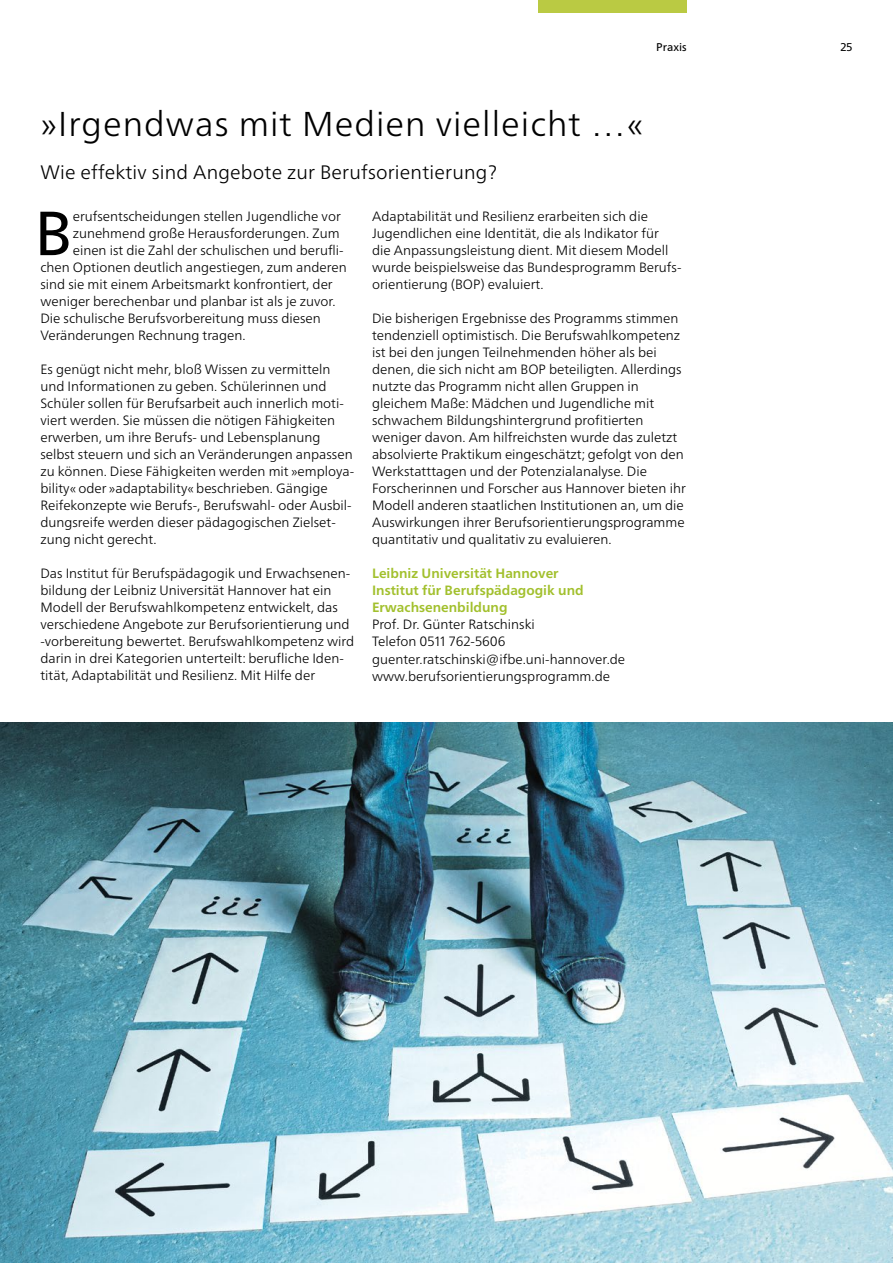
<style>
.page{position:relative;width:893px;height:1263px;background:#fff}
.page>*{position:absolute;margin:0;border:0;box-sizing:border-box;transform-origin:0 0}
.t1{font:62.25px "Frutiger Neue LT Pro";color:#000}
.t2{font:300 34.5px "Frutiger Neue LT Pro";letter-spacing:.03em;color:#000}
.t3{font:300 19.5px "Frutiger Neue LT Pro";letter-spacing:.01em;color:#000}
.t4{font:300 13.5px/17px "Frutiger Neue LT Pro";color:#000}
.t5{font:700 13.5px/17px "Frutiger Neue LT Pro";color:#a2c02d}
.t6{font:11.25px "Frutiger Neue LT Pro";letter-spacing:.005em;color:#000}
</style>
<div class="page">
<div style="left:538px;top:0;width:149px;height:13px;background:#baca43"></div>
<img style="left:0;top:723px;width:893px;height:540px">
<p class="t6" style="left:656px;top:40px;width:32px">Praxis</p>
<p class="t6" style="left:840px;top:40px;width:14px">25</p>
<h2 class="t2" style="left:40px;top:103px;width:604px">»Irgendwas mit Medien vielleicht …«</h2>
<h3 class="t3" style="left:40px;top:160px;width:458px">Wie effektiv sind Angebote zur Berufsorientierung?</h3>
<h1 class="t1" style="left:34px;top:195px;width:40px">B</h1>
<p class="t4" style="left:73px;top:208px;width:270px">erufsentscheidungen stellen Jugendliche vor</p>
<p class="t4" style="left:73px;top:225px;width:268px">zunehmend große Herausforderungen. Zum</p>
<p class="t4" style="left:73px;top:242px;width:272px">einen ist die Zahl der schulischen und berufli-</p>
<p class="t4" style="left:40px;top:259px;width:308px">chen Optionen deutlich angestiegen, zum anderen</p>
<p class="t4" style="left:40px;top:276px;width:294px">sind sie mit einem Arbeitsmarkt konfrontiert, der</p>
<p class="t4" style="left:40px;top:293px;width:297px">weniger berechenbar und planbar ist als je zuvor.</p>
<p class="t4" style="left:40px;top:310px;width:282px">Die schulische Berufsvorbereitung muss diesen</p>
<p class="t4" style="left:40px;top:327px;width:207px">Veränderungen Rechnung tragen.</p>
<p class="t4" style="left:40px;top:361px;width:315px">Es genügt nicht mehr, bloß Wissen zu vermitteln und Informationen zu geben. Schülerinnen und Schüler sollen für Berufsarbeit auch innerlich moti&shy;viert werden. Sie müssen die nötigen Fähigkeiten erwerben, um ihre Berufs- und Lebensplanung selbst steuern und sich an Veränderungen anpassen zu können. Diese Fähigkeiten werden mit »employa&shy;bility« oder »adaptability« beschrieben. Gängige Reifekonzepte wie Berufs-, Berufswahl- oder Ausbil&shy;dungsreife werden dieser pädagogischen Zielset&shy;zung nicht gerecht.</p>
<p class="t4" style="left:40px;top:565px;width:315px">Das Institut für Berufspädagogik und Erwachsenen&shy;bildung der Leibniz Universität Hannover hat ein Modell der Berufswahlkompetenz entwickelt, das verschiedene Angebote zur Berufsorientierung und -vorbereitung bewertet. Berufswahlkompetenz wird darin in drei Kategorien unterteilt: berufliche Iden&shy;tität, Adaptabilität und Resilienz. Mit Hilfe der</p>
<p class="t4" style="left:372px;top:208px;width:311px">Adaptabilität und Resilienz erarbeiten sich die Jugendlichen eine Identität, die als Indikator für<br>die Anpassungsleistung dient. Mit diesem Modell wurde beispielsweise das Bundesprogramm Berufs&shy;orientierung (BOP) evaluiert.</p>
<p class="t4" style="left:372px;top:310px;width:315px">Die bisherigen Ergebnisse des Programms stimmen tendenziell optimistisch. Die Berufswahlkompetenz ist bei den jungen Teilnehmenden höher als bei denen, die sich nicht am BOP beteiligten. Allerdings nutzte das Programm nicht allen Gruppen in gleichem Maße: Mädchen und Jugendliche mit schwachem Bildungshintergrund profitierten weniger davon. Am hilfreichsten wurde das zuletzt absolvierte Praktikum eingeschätzt; gefolgt von den Werkstatttagen und der Potenzialanalyse. Die Forscherinnen und Forscher aus Hannover bieten ihr Modell anderen staatlichen Institutionen an, um die Auswirkungen ihrer Berufsorientierungsprogramme quantitativ und qualitativ zu evaluieren.</p>
<p class="t5" style="left:372px;top:565px;width:213px">Leibniz Universität Hannover<br>Institut für Berufspädagogik und<br>Erwachsenenbildung</p>
<p class="t4" style="left:372px;top:616px;width:255px">Prof. Dr. Günter Ratschinski<br>Telefon 0511 762-5606 guenter.ratschinski@ifbe.uni-hannover.de www.berufsorientierungsprogramm.de</p>
</div>
